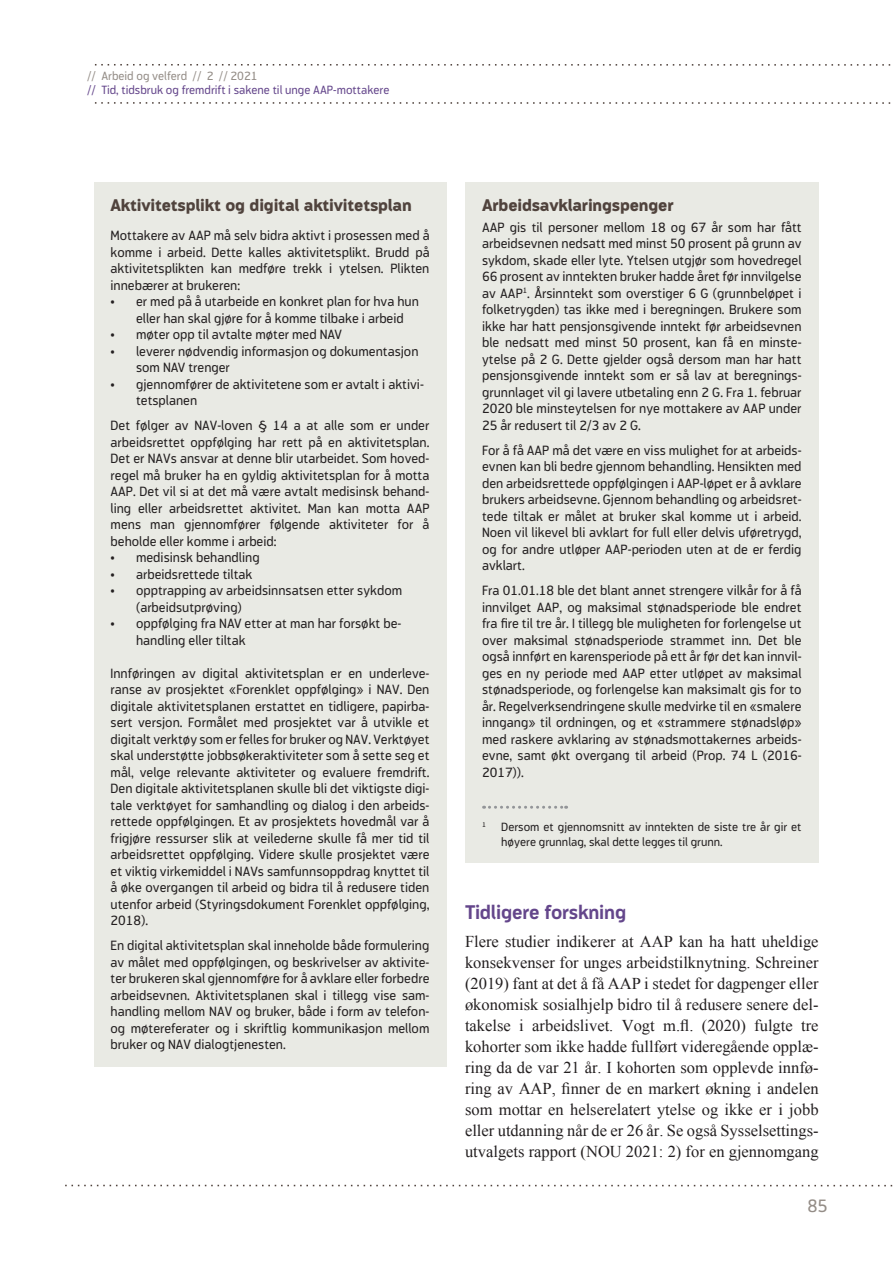
<style>
.page{position:relative;width:893px;height:1263px;background:#fff}
.page>*{position:absolute;margin:0;border:0;box-sizing:border-box;transform-origin:0 0}
.t1{font:700 19.5px "Modus";letter-spacing:-.01em;color:#64468b}
.t2{font:18px "Modus";color:#948d87}
.t3{font:16.5px/21px "Times New Roman";color:#231f20;text-align:justify}
.t4{font:800 16.5px "Modus";letter-spacing:-.01em;color:#50433d}
.t5{font:13.5px/16.5px "Modus";color:#231f20;text-align:justify}
.t6{font:12px/15px "Modus";color:#231f20}
.t7{font:12px "Modus";color:#64468b}
.t8{font:12px "Modus";color:#948d87}
.t9{font:7.05px "Modus";color:#231f20}
</style>
<div class="page">
<svg style="left:94px;top:64px;width:797px;height:2px"></svg>
<svg style="left:94px;top:102px;width:797px;height:2px"></svg>
<svg style="left:65px;top:1185px;width:828px;height:1px"></svg>
<div style="left:94px;top:182px;width:352px;height:884px;background:#e9eae4"></div>
<div style="left:465px;top:182px;width:354px;height:681px;background:#e9eae4"></div>
<svg style="left:484px;top:806px;width:83px;height:3px"></svg>
<p class="t8" style="left:87px;top:69px;width:172px">// Arbeid og velferd // 2 // 2021</p>
<p class="t7" style="left:87px;top:83px;width:304px">// Tid, tidsbruk og fremdrift i sakene til unge AAP-mottakere</p>
<p class="t4" style="left:111px;top:196px;width:303px">Aktivitetsplikt og digital aktivitetsplan</p>
<p class="t5" style="left:111px;top:227px;width:320px">Mottakere av AAP må selv bidra aktivt i prosessen med å komme i arbeid. Dette kalles aktivitetsplikt. Brudd på aktivitetsplikten kan medføre trekk i ytelsen. Plikten innebærer at brukeren:</p>
<p class="t5" style="left:136px;top:293px;width:284px;text-indent:-26px">• er med på å utarbeide en konkret plan for hva hun eller han skal gjøre for å komme tilbake i arbeid</p>
<p class="t5" style="left:111px;top:326px;width:233px">• møter opp til avtalte møter med NAV</p>
<p class="t5" style="left:136px;top:343px;width:284px;text-indent:-26px">• leverer nødvendig informasjon og dokumentasjon som NAV trenger</p>
<p class="t5" style="left:136px;top:376px;width:289px;text-indent:-26px">• gjennomfører de aktivitetene som er avtalt i aktivi&shy;tetsplanen</p>
<p class="t5" style="left:111px;top:417px;width:320px">Det følger av NAV-loven § 14 a at alle som er under arbeidsrettet oppfølging har rett på en aktivitetsplan.<br>Det er NAVs ansvar at denne blir utarbeidet. Som hoved&shy;regel må bruker ha en gyldig aktivitetsplan for å motta AAP. Det vil si at det må være avtalt medisinsk behand&shy;ling eller arbeidsrettet aktivitet. Man kan motta AAP mens man gjennomfører følgende aktiviteter for å beholde eller komme i arbeid:</p>
<p class="t5" style="left:111px;top:549px;width:151px">• medisinsk behandling</p>
<p class="t5" style="left:111px;top:566px;width:143px">• arbeidsrettede tiltak</p>
<p class="t5" style="left:136px;top:582px;width:268px;text-indent:-26px">• opptrapping av arbeidsinnsatsen etter sykdom (arbeidsutprøving)</p>
<p class="t5" style="left:136px;top:615px;width:267px;text-indent:-26px">• oppfølging fra NAV etter at man har forsøkt be&shy;handling eller tiltak</p>
<p class="t5" style="left:111px;top:665px;width:320px">Innføringen av digital aktivitetsplan er en underleve&shy;ranse av prosjektet «Forenklet oppfølging» i NAV. Den digitale aktivitetsplanen erstattet en tidligere, papirba&shy;sert versjon. Formålet med prosjektet var å utvikle et digitalt verktøy som er felles for bruker og NAV. Verktøyet skal understøtte jobbsøkeraktiviteter som å sette seg et mål, velge relevante aktiviteter og evaluere fremdrift.<br>Den digitale aktivitetsplanen skulle bli det viktigste digi&shy;tale verktøyet for samhandling og dialog i den arbeids&shy;rettede oppfølgingen. Et av prosjektets hovedmål var å frigjøre ressurser slik at veilederne skulle få mer tid til arbeidsrettet oppfølging. Videre skulle prosjektet være et viktig virkemiddel i NAVs samfunnsoppdrag knyttet til å øke overgangen til arbeid og bidra til å redusere tiden utenfor arbeid (Styringsdokument Forenklet oppfølging, 2018).</p>
<p class="t5" style="left:111px;top:937px;width:320px">En digital aktivitetsplan skal inneholde både formulering av målet med oppfølgingen, og beskrivelser av aktivite&shy;ter brukeren skal gjennomføre for å avklare eller forbedre arbeidsevnen. Aktivitetsplanen skal i tillegg vise sam&shy;handling mellom NAV og bruker, både i form av telefon&shy;og møtereferater og i skriftlig kommunikasjon mellom bruker og NAV dialogtjenesten.</p>
<p class="t4" style="left:482px;top:196px;width:193px">Arbeidsavklaringspenger</p>
<p class="t5" style="left:482px;top:219px;width:321px">AAP gis til personer mellom 18 og 67 år som har fått arbeidsevnen nedsatt med minst 50 prosent på grunn av sykdom, skade eller lyte. Ytelsen utgjør som hovedregel 66 prosent av inntekten bruker hadde året før innvilgelse av AAP<sup>1</sup>. Årsinntekt som overstiger 6 G (grunnbeløpet i folketrygden) tas ikke med i beregningen. Brukere som ikke har hatt pensjonsgivende inntekt før arbeidsevnen ble nedsatt med minst 50 prosent, kan få en minste&shy;ytelse på 2 G. Dette gjelder også dersom man har hatt pensjonsgivende inntekt som er så lav at beregnings&shy;grunnlaget vil gi lavere utbetaling enn 2 G. Fra 1. februar 2020 ble minsteytelsen for nye mottakere av AAP under 25 år redusert til 2/3 av 2 G.</p>
<p class="t5" style="left:482px;top:442px;width:321px">For å få AAP må det være en viss mulighet for at arbeids&shy;evnen kan bli bedre gjennom behandling. Hensikten med den arbeidsrettede oppfølgingen i AAP-løpet er å avklare brukers arbeidsevne. Gjennom behandling og arbeidsret&shy;tede tiltak er målet at bruker skal komme ut i arbeid.<br>Noen vil likevel bli avklart for full eller delvis uføretrygd, og for andre utløper AAP-perioden uten at de er ferdig avklart.</p>
<p class="t5" style="left:482px;top:582px;width:321px">Fra 01.01.18 ble det blant annet strengere vilkår for å få innvilget AAP, og maksimal stønadsperiode ble endret fra fire til tre år. I tillegg ble muligheten for forlengelse ut over maksimal stønadsperiode strammet inn. Det ble også innført en karensperiode på ett år før det kan innvil&shy;ges en ny periode med AAP etter utløpet av maksimal stønadsperiode, og forlengelse kan maksimalt gis for to år. Regelverksendringene skulle medvirke til en «smalere inngang» til ordningen, og et «strammere stønadsløp» med raskere avklaring av stønadsmottakernes arbeids&shy;evne, samt økt overgang til arbeid (Prop. 74 L (2016- 2017)).</p>
<p class="t9" style="left:482px;top:820px;width:5px">1</p>
<p class="t6" style="left:501px;top:819px;width:302px">Dersom et gjennomsnitt av inntekten de siste tre år gir et høyere grunnlag, skal dette legges til grunn.</p>
<h1 class="t1" style="left:465px;top:902px;width:163px">Tidligere forskning</h1>
<p class="t3" style="left:465px;top:931px;width:355px">Flere studier indikerer at AAP kan ha hatt uheldige konsekvenser for unges arbeidstilknytning. Schreiner (2019) fant at det å få AAP i stedet for dagpenger eller økonomisk sosialhjelp bidro til å redusere senere del&shy;takelse i arbeidslivet. Vogt m.fl. (2020) fulgte tre kohorter som ikke hadde fullført videregående opplæ&shy;ring da de var 21 år. I kohorten som opplevde innfø&shy;ring av AAP, finner de en markert økning i andelen som mottar en helserelatert ytelse og ikke er i jobb eller utdanning når de er 26 år. Se også Sysselsettings&shy;utvalgets rapport (NOU 2021: 2) for en gjennomgang</p>
<h2 class="t2" style="left:807px;top:1195px;width:22px">85</h2>
</div>
